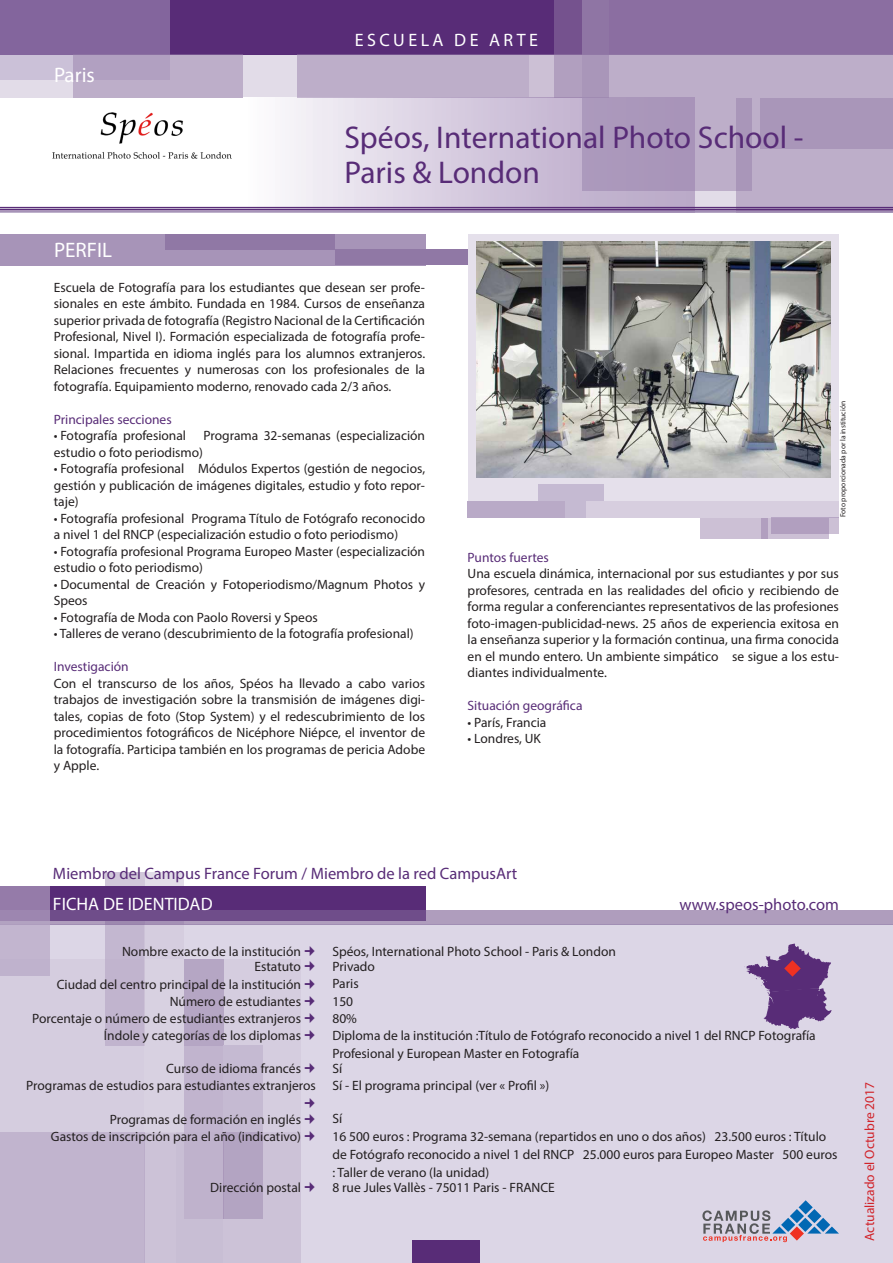
<style>
.page{position:relative;width:893px;height:1263px;background:#fff}
.page>*{position:absolute;margin:0;border:0;box-sizing:border-box;transform-origin:0 0}
.Grand_titre{font:31.5px/34.5px "Myriad Pro";color:#582c77}
.t1{font:21px "Myriad Pro";color:#fff}
.t2{font:18px "Myriad Pro";color:#fff}
.t3{font:18px "Myriad Pro";letter-spacing:.19em;color:#fff}
.membre_forum{font:16.5px "Myriad Pro";color:#582c77}
.web{font:16.5px "Myriad Pro";color:#582c77}
.texte{font:13.5px/16.5px "Myriad Pro";color:#231f20}
.titre{font:13.5px "Myriad Pro";color:#582c77}
.t4{font:13.5px "Myriad Pro";color:#d1232a}
.texte-2{font:7.5px "Myriad Pro";color:#231f20}
</style>
<div class="page">
<div style="left:0;top:925px;width:893px;height:338px;background:#dcd6e6"></div>
<div style="left:412px;top:1241px;width:68px;height:22px;background:#582c77"></div>
<div style="left:0;top:959px;width:301px;height:304px;background:#d2c9dc"></div>
<svg style="left:105px;top:872px;width:40px;height:173px;background:#c2b5cf"></svg>
<svg style="left:145px;top:872px;width:39px;height:15px"></svg>
<div style="left:145px;top:959px;width:39px;height:173px;background:#d8d1e1"></div>
<div style="left:184px;top:959px;width:39px;height:87px;background:#b5a6c4"></div>
<div style="left:184px;top:1045px;width:39px;height:174px;background:#c1b4ce"></div>
<div style="left:223px;top:1045px;width:39px;height:87px;background:#c5bad2"></div>
<div style="left:223px;top:1132px;width:39px;height:87px;background:#b3a4c2"></div>
<div style="left:176px;top:1132px;width:47px;height:131px;background:#c3b7d0"></div>
<div style="left:0;top:1132px;width:145px;height:131px;background:#c1b4ce"></div>
<div style="left:0;top:887px;width:425px;height:34px;background:#582c77"></div>
<svg style="left:50px;top:911px;width:843px;height:14px;background:#9880aa"></svg>
<svg style="left:0;top:887px;width:50px;height:89px;background:#b09ec0"></svg>
<div style="left:0;top:0;width:528px;height:98px;background:#e2dce8"></div>
<svg style="left:244px;top:98px;width:338px;height:113px"></svg>
<div style="left:0;top:0;width:893px;height:54px;background:#582c77"></div>
<svg style="left:582px;top:0;width:311px;height:211px;background:#9378a8"></svg>
<svg style="left:0;top:0;width:170px;height:80px;background:#8e74a6"></svg>
<div style="left:73px;top:54px;width:170px;height:44px;background:linear-gradient(to right,#b4a3c3,#beafca)"></div>
<div style="left:298px;top:54px;width:595px;height:44px;background:#bdaec9"></div>
<svg style="left:554px;top:0;width:55px;height:98px"></svg>
<svg style="left:583px;top:98px;width:153px;height:92px;background:#ae9cbe"></svg>
<svg style="left:736px;top:98px;width:157px;height:113px;background:#b8a8c5"></svg>
<div style="left:761px;top:98px;width:132px;height:50px;background:#a996b9"></div>
<div style="left:0;top:234px;width:425px;height:31px;background:#a794b8"></div>
<div style="left:166px;top:234px;width:169px;height:15px;background:#9078a5"></div>
<div style="left:335px;top:249px;width:170px;height:16px;background:#9078a5"></div>
<div style="left:468px;top:234px;width:370px;height:275px;background:#e5e0eb"></div>
<div style="left:538px;top:484px;width:66px;height:34px;background:#c5bad2"></div>
<div style="left:468px;top:501px;width:97px;height:17px;background:#b9aac7"></div>
<div style="left:587px;top:501px;width:252px;height:17px;background:#d7cedf"></div>
<div style="left:700px;top:518px;width:68px;height:20px;background:#ccc0d5"></div>
<svg style="left:761px;top:518px;width:68px;height:20px"></svg>
<svg style="left:771px;top:518px;width:68px;height:16px"></svg>
<hr style="left:0;top:209px;width:893px;height:1px;background:#582c77">
<hr style="left:0;top:207px;width:893px;height:1px;background:#582c77">
<hr style="left:0;top:211px;width:893px;height:2px;background:#9a85ae">
<svg style="left:702px;top:1200px;width:137px;height:42px"></svg>
<img style="left:53px;top:113px;width:179px;height:46px">
<img style="left:476px;top:241px;width:355px;height:236px">
<svg style="left:724px;top:920px;width:129px;height:109px"></svg>
<p class="t1" style="left:54px;top:62px;width:42px">Paris</p>
<p class="t1" style="left:54px;top:237px;width:59px">PERFIL</p>
<p class="t3" style="left:355px;top:29px;width:185px">ESCUELA DE ARTE</p>
<p class="Grand_titre" style="left:344px;top:120px;width:461px">Spéos, International Photo School ‑<br>Paris &amp; London</p>
<p class="texte" style="left:54px;top:279px;width:373px;text-align:justify">Escuela de Fotografía para los estudiantes que desean ser profe‑ sionales en este ámbito. Fundada en 1984. Cursos de enseñanza superior privada de fotografía (Registro Nacional de la Certificación Profesional, Nivel I). Formación especializada de fotografía profe‑ sional. Impartida en idioma inglés para los alumnos extranjeros.<br>Relaciones frecuentes y numerosas con los profesionales de la fotografía. Equipamiento moderno, renovado cada 2/3 años.</p>
<p class="titre" style="left:54px;top:411px;width:119px">Principales secciones</p>
<p class="texte" style="left:54px;top:427px;width:134px">• Fotografía profesional</p>
<p class="texte" style="left:204px;top:427px;width:223px">Programa 32-semanas (especialización</p>
<p class="texte" style="left:54px;top:444px;width:151px">estudio o foto periodismo)</p>
<p class="texte" style="left:54px;top:460px;width:373px;text-align:justify">• Fotografía profesional Módulos Expertos (gestión de negocios, gestión y publicación de imágenes digitales, estudio y foto repor‑ taje)</p>
<p class="texte" style="left:54px;top:510px;width:373px">• Fotografía profesional Programa Título de Fotógrafo reconocido a nivel 1 del RNCP (especialización estudio o foto periodismo)</p>
<p class="texte" style="left:54px;top:543px;width:373px">• Fotografía profesional Programa Europeo Master (especialización estudio o foto periodismo)</p>
<p class="texte" style="left:54px;top:576px;width:373px">• Documental de Creación y Fotoperiodismo/Magnum Photos y<br>Speos</p>
<p class="texte" style="left:54px;top:609px;width:265px">• Fotografía de Moda con Paolo Roversi y Speos</p>
<p class="texte" style="left:54px;top:625px;width:361px">• Talleres de verano (descubrimiento de la fotografía profesional)</p>
<p class="titre" style="left:54px;top:658px;width:76px">Investigación</p>
<p class="texte" style="left:54px;top:675px;width:373px;text-align:justify">Con el transcurso de los años, Spéos ha llevado a cabo varios trabajos de investigación sobre la transmisión de imágenes digi‑ tales, copias de foto (Stop System) y el redescubrimiento de los procedimientos fotográficos de Nicéphore Niépce, el inventor de la fotografía. Participa también en los programas de pericia Adobe y Apple.</p>
<p class="texte-2" style="left:838px;top:517px;width:118px;rotate:-90deg">Foto proporcionada por la institución</p>
<p class="titre" style="left:468px;top:549px;width:83px">Puntos fuertes</p>
<p class="texte" style="left:468px;top:565px;width:373px;text-align:justify">Una escuela dinámica, internacional por sus estudiantes y por sus profesores, centrada en las realidades del oficio y recibiendo de forma regular a conferenciantes representativos de las profesiones foto-imagen-publicidad-news. 25 años de experiencia exitosa en la enseñanza superior y la formación continua, una firma conocida en el mundo entero. Un ambiente simpático se sigue a los estu‑ diantes individualmente.</p>
<p class="titre" style="left:468px;top:698px;width:116px">Situación geográfica</p>
<p class="texte" style="left:468px;top:714px;width:80px">• París, Francia</p>
<p class="texte" style="left:468px;top:730px;width:75px">• Londres, UK</p>
<p class="membre_forum" style="left:53px;top:863px;width:466px">Miembro del Campus France Forum / Miembro de la red CampusArt</p>
<p class="t2" style="left:53px;top:892px;width:161px">FICHA DE IDENTIDAD</p>
<p class="web" style="left:679px;top:894px;width:161px">www.speos-photo.com</p>
<p class="texte" style="left:122px;top:943px;width:180px">Nombre exacto de la institución</p>
<p class="texte" style="left:332px;top:943px;width:285px">Spéos, International Photo School - Paris &amp; London</p>
<p class="texte" style="left:254px;top:958px;width:48px">Estatuto</p>
<p class="texte" style="left:332px;top:958px;width:44px">Privado</p>
<p class="texte" style="left:57px;top:975px;width:246px">Ciudad del centro principal de la institución</p>
<p class="texte" style="left:332px;top:975px;width:28px">Paris</p>
<p class="texte" style="left:170px;top:993px;width:133px">Número de estudiantes</p>
<p class="texte" style="left:332px;top:992px;width:22px">150</p>
<p class="texte" style="left:32px;top:1010px;width:270px">Porcentaje o número de estudiantes extranjeros</p>
<p class="texte" style="left:332px;top:1010px;width:26px">80%</p>
<p class="texte" style="left:104px;top:1027px;width:199px">Índole y categorías de los diplomas</p>
<p class="texte" style="left:332px;top:1026px;width:485px;line-height:18px">Diploma de la institución :Título de Fotógrafo reconocido a nivel 1 del RNCP Fotografía<br>Profesional y European Master en Fotografía</p>
<p class="texte" style="left:166px;top:1060px;width:136px">Curso de idioma francés</p>
<p class="texte" style="left:332px;top:1060px;width:11px">Sí</p>
<p class="texte" style="left:26px;top:1077px;width:291px">Programas de estudios para estudiantes extranjeros</p>
<p class="texte" style="left:332px;top:1077px;width:218px">Sí - El programa principal (ver « Profil »)</p>
<p class="texte" style="left:110px;top:1111px;width:193px">Programas de formación en inglés</p>
<p class="texte" style="left:332px;top:1110px;width:11px">Sí</p>
<p class="texte" style="left:51px;top:1128px;width:252px">Gastos de inscripción para el año (indicativo)</p>
<p class="texte" style="left:332px;top:1127px;width:507px;line-height:18px">16 500 euros : Programa 32-semana (repartidos en uno o dos años) 23.500 euros : Título de Fotógrafo reconocido a nivel 1 del RNCP 25.000 euros para Europeo Master 500 euros : Taller de verano (la unidad)</p>
<p class="texte" style="left:210px;top:1179px;width:92px">Dirección postal</p>
<p class="texte" style="left:332px;top:1179px;width:224px">8 rue Jules Vallès - 75011 Paris - FRANCE</p>
<p class="t4" style="left:861px;top:1241px;width:160px;rotate:-90deg">Actualizado el Octubre 2017</p>
</div>
